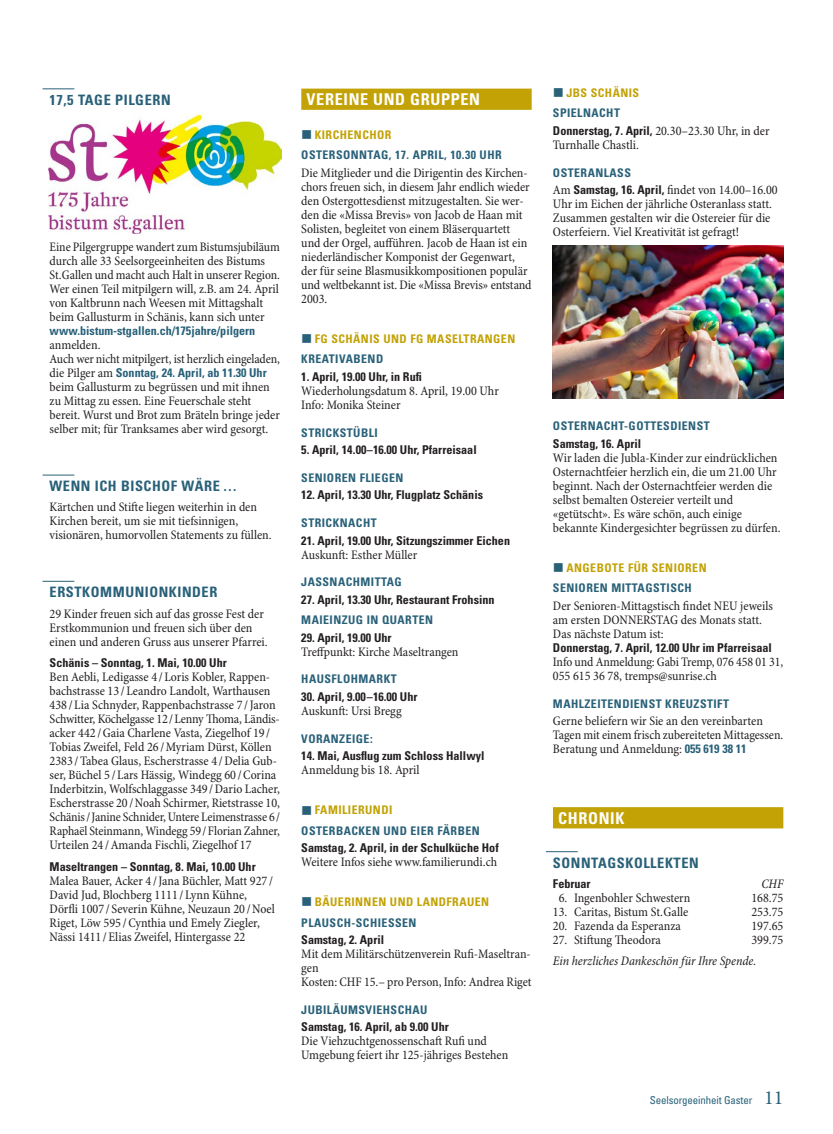
<style>
.page{position:relative;width:833px;height:1134px;background:#fff}
.page>*{position:absolute;margin:0;border:0;box-sizing:border-box;transform-origin:0 0}
.t1{font:700 condensed 16.25px "Univers LT Std";letter-spacing:.04em;color:#fff}
.t2{font:700 condensed 14.38px "Univers LT Std";letter-spacing:.04em;color:#296179}
.t3{font:condensed 13.12px/14px "Minion Pro";letter-spacing:-.005em;color:#231f20}
.t4{font:italic condensed 13.12px "Minion Pro";letter-spacing:-.005em;color:#231f20}
.t5{font:700 condensed 12.12px "Univers LT Std";color:#231f20}
.t6{font:700 condensed 12.12px "Univers LT Std";color:#296179}
.t7{font:700 condensed 11.88px "Univers LT Std";letter-spacing:.04em;color:#296179}
.t8{font:700 condensed 11.88px "Univers LT Std";letter-spacing:.04em;color:#c2a205}
.t9{font:condensed 10.88px "Univers LT Std";letter-spacing:-.01em;color:#296179}
.s1{font-family:"Minion Pro";font-weight:400;font-size:13.12px;color:#231f20}
.s2{font-family:"Univers LT Std";font-weight:700;font-size:12.12px}
.s3{font-family:"Univers LT Std";font-weight:700;font-size:12.12px;color:#296179}
.s4{font-family:"Minion Pro";font-stretch:normal;font-size:20px}
</style>
<div class="page">
<hr style="left:43px;top:89px;width:31px;height:1px;background:#296179">
<hr style="left:43px;top:475px;width:31px;height:1px;background:#296179">
<hr style="left:43px;top:581px;width:31px;height:1px;background:#296179">
<img style="left:49px;top:114px;width:232px;height:119px">
<div style="left:301px;top:89px;width:230px;height:21px;background:#c2a205"></div>
<div style="left:553px;top:807px;width:230px;height:21px;background:#c2a205"></div>
<hr style="left:546px;top:851px;width:32px;height:1px;background:#296179">
<img style="left:553px;top:245px;width:230px;height:153px">
<p class="t2" style="left:50px;top:91px;width:122px">17,5 TAGE PILGERN</p>
<p class="t3" style="left:50px;top:240px;width:232px">Eine Pilgergruppe wandert zum Bistumsjubiläum durch alle 33 Seelsorgeeinheiten des Bistums St.Gallen und macht auch Halt in unserer Region.<br>Wer einen Teil mitpilgern will, z.B. am 24. April von Kaltbrunn nach Weesen mit Mittagshalt beim Gallusturm in Schänis, kann sich unter</p>
<p class="t6" style="left:50px;top:323px;width:207px">www.bistum-stgallen.ch/175jahre/pilgern</p>
<p class="t3" style="left:50px;top:338px;width:232px">anmelden.<br>Auch wer nicht mitpilgert, ist herzlich eingeladen,</p>
<p class="t6" style="left:50px;top:365px;width:219px"><span class="s1">die Pilger am</span> Sonntag, 24. April, ab 11.30 Uhr</p>
<p class="t3" style="left:50px;top:380px;width:232px">beim Gallusturm zu begrüssen und mit ihnen zu Mittag zu essen. Eine Feuerschale steht bereit. Wurst und Brot zum Bräteln bringe jeder selber mit; für Tranksames aber wird gesorgt.</p>
<p class="t2" style="left:50px;top:477px;width:189px">WENN ICH BISCHOF WÄRE …</p>
<p class="t3" style="left:50px;top:501px;width:223px">Kärtchen und Stifte liegen weiterhin in den<br>Kirchen bereit, um sie mit tiefsinnigen, visionären, humorvollen Statements zu füllen.</p>
<p class="t2" style="left:50px;top:583px;width:169px">ERSTKOMMUNIONKINDER</p>
<p class="t3" style="left:50px;top:607px;width:219px">29 Kinder freuen sich auf das grosse Fest der<br>Erstkommunion und freuen sich über den einen und anderen Gruss aus unserer Pfarrei.</p>
<p class="t5" style="left:50px;top:655px;width:179px">Schänis – Sonntag, 1. Mai, 10.00 Uhr</p>
<p class="t3" style="left:50px;top:670px;width:232px">Ben Aebli, Ledigasse 4 / Loris Kobler, Rappen&shy;bachstrasse 13 / Leandro Landolt, Warthausen 438 / Lia Schnyder, Rappenbachstrasse 7 /Jaron Schwitter, Köchelgasse 12/Lenny Thoma, Ländis&shy;acker 442 /Gaia Charlene Vasta, Ziegelhof 19 / Tobias Zweifel, Feld 26 /Myriam Dürst, Köllen 2383 /Tabea Glaus, Escherstrasse 4 /Delia Gub&shy;ser, Büchel 5 / Lars Hässig, Windegg 60 /Corina Inderbitzin, Wolfschlaggasse 349 /Dario Lacher, Escherstrasse 20 /Noah Schirmer, Rietstrasse 10, Schänis/Janine Schnider, Untere Leimenstrasse 6/ Raphaël Steinmann, Windegg 59 /Florian Zahner, Urteilen 24 /Amanda Fischli, Ziegelhof 17</p>
<p class="t5" style="left:50px;top:859px;width:208px">Maseltrangen – Sonntag, 8. Mai, 10.00 Uhr</p>
<p class="t3" style="left:50px;top:874px;width:227px">Malea Bauer, Acker 4 /Jana Büchler, Matt 927 / David Jud, Blochberg 1111 / Lynn Kühne, Dörfli 1007 / Severin Kühne, Neuzaun 20 /Noel Riget, Löw 595 /Cynthia und Emely Ziegler, Nässi 1411 /Elias Zweifel, Hintergasse 22</p>
<p class="t1" style="left:306px;top:89px;width:175px">VEREINE UND GRUPPEN</p>
<p class="t8" style="left:315px;top:128px;width:78px">KIRCHENCHOR</p>
<p class="t7" style="left:301px;top:148px;width:202px">OSTERSONNTAG, 17. APRIL, 10.30 UHR</p>
<p class="t3" style="left:301px;top:166px;width:232px">Die Mitglieder und die Dirigentin des Kirchen&shy;chors freuen sich, in diesem Jahr endlich wieder den Ostergottesdienst mitzugestalten. Sie wer&shy;den die «Missa Brevis» von Jacob de Haan mit Solisten, begleitet von einem Bläserquartett und der Orgel, aufführen. Jacob de Haan ist ein niederländischer Komponist der Gegenwart, der für seine Blasmusikkompositionen populär und weltbekannt ist. Die «Missa Brevis» entstand 2003.</p>
<p class="t8" style="left:315px;top:332px;width:202px">FG SCHÄNIS UND FG MASELTRANGEN</p>
<p class="t7" style="left:301px;top:352px;width:83px">KREATIVABEND</p>
<p class="t5" style="left:301px;top:369px;width:122px">1. April, 19.00 Uhr, in Rufi</p>
<p class="t3" style="left:301px;top:384px;width:199px">Wiederholungsdatum 8. April, 19.00 Uhr<br>Info: Monika Steiner</p>
<p class="t7" style="left:301px;top:425px;width:78px">STRICKSTÜBLI</p>
<p class="t5" style="left:301px;top:442px;width:177px">5. April, 14.00–16.00 Uhr, Pfarreisaal</p>
<p class="t7" style="left:301px;top:470px;width:104px">SENIOREN FLIEGEN</p>
<p class="t5" style="left:301px;top:488px;width:183px">12. April, 13.30 Uhr, Flugplatz Schänis</p>
<p class="t7" style="left:301px;top:516px;width:77px">STRICKNACHT</p>
<p class="t5" style="left:301px;top:533px;width:210px">21. April, 19.00 Uhr, Sitzungszimmer Eichen</p>
<p class="t3" style="left:301px;top:548px;width:117px">Auskunft: Esther Müller</p>
<p class="t7" style="left:301px;top:575px;width:102px">JASSNACHMITTAG</p>
<p class="t5" style="left:301px;top:592px;width:195px">27. April, 13.30 Uhr, Restaurant Frohsinn</p>
<p class="t7" style="left:301px;top:613px;width:133px">MAIEINZUG IN QUARTEN</p>
<p class="t5" style="left:301px;top:630px;width:92px">29. April, 19.00 Uhr</p>
<p class="t3" style="left:301px;top:645px;width:159px">Treffpunkt: Kirche Maseltrangen</p>
<p class="t7" style="left:301px;top:672px;width:97px">HAUSFLOHMARKT</p>
<p class="t5" style="left:301px;top:689px;width:118px">30. April, 9.00 –16.00 Uhr</p>
<p class="t3" style="left:301px;top:704px;width:102px">Auskunft: Ursi Bregg</p>
<p class="t7" style="left:301px;top:731px;width:73px">VORANZEIGE:</p>
<p class="t5" style="left:301px;top:748px;width:185px">14. Mai, Ausflug zum Schloss Hallwyl</p>
<p class="t3" style="left:301px;top:764px;width:120px">Anmeldung bis 18. April</p>
<p class="t8" style="left:315px;top:803px;width:79px">FAMILIERUNDI</p>
<p class="t7" style="left:301px;top:823px;width:180px">OSTERBACKEN UND EIER FÄRBEN</p>
<p class="t5" style="left:301px;top:840px;width:199px">Samstag, 2. April, in der Schulküche Hof</p>
<p class="t3" style="left:301px;top:855px;width:197px">Weitere Infos siehe www.familierundi.ch</p>
<p class="t8" style="left:315px;top:895px;width:176px">BÄUERINNEN UND LANDFRAUEN</p>
<p class="t7" style="left:301px;top:915px;width:117px">PLAUSCH-SCHIESSEN</p>
<p class="t5" style="left:301px;top:932px;width:84px">Samstag, 2. April</p>
<p class="t3" style="left:301px;top:947px;width:232px">Mit dem Militärschützenverein Rufi-Maseltran&shy;gen<br>Kosten: CHF 15.– pro Person, Info: Andrea Riget</p>
<p class="t7" style="left:301px;top:1002px;width:128px">JUBILÄUMSVIEHSCHAU</p>
<p class="t5" style="left:301px;top:1019px;width:149px">Samstag, 16. April, ab 9.00 Uhr</p>
<p class="t3" style="left:301px;top:1035px;width:208px">Die Viehzuchtgenossenschaft Rufi und<br>Umgebung feiert ihr 125-jähriges Bestehen</p>
<p class="t8" style="left:566px;top:86px;width:74px">JBS SCHÄNIS</p>
<p class="t7" style="left:553px;top:106px;width:68px">SPIELNACHT</p>
<p class="t3" style="left:553px;top:124px;width:218px"><span class="s2">Donnerstag, 7. April,</span> 20.30–23.30 Uhr, in der<br>Turnhalle Chastli.</p>
<p class="t7" style="left:553px;top:165px;width:79px">OSTERANLASS</p>
<p class="t3" style="left:553px;top:184px;width:226px">Am <span class="s2">Samstag, 16. April,</span> findet von 14.00–16.00<br>Uhr im Eichen der jährliche Osteranlass statt.<br>Zusammen gestalten wir die Ostereier für die Osterfeiern. Viel Kreativität ist gefragt!</p>
<p class="t7" style="left:553px;top:419px;width:158px">OSTERNACHT-GOTTESDIENST</p>
<p class="t5" style="left:553px;top:436px;width:90px">Samstag, 16. April</p>
<p class="t3" style="left:553px;top:451px;width:229px">Wir laden die Jubla-Kinder zur eindrücklichen Osternachtfeier herzlich ein, die um 21.00 Uhr beginnt. Nach der Osternachtfeier werden die selbst bemalten Ostereier verteilt und «getütscht». Es wäre schön, auch einige bekannte Kindergesichter begrüssen zu dürfen.</p>
<p class="t8" style="left:566px;top:561px;width:142px">ANGEBOTE FÜR SENIOREN</p>
<p class="t7" style="left:553px;top:581px;width:140px">SENIOREN MITTAGSTISCH</p>
<p class="t3" style="left:553px;top:599px;width:221px">Der Senioren-Mittagstisch findet NEU jeweils am ersten DONNERSTAG des Monats statt.<br>Das nächste Datum ist:</p>
<p class="t5" style="left:553px;top:640px;width:220px">Donnerstag, 7. April, 12.00 Uhr im Pfarreisaal</p>
<p class="t3" style="left:553px;top:655px;width:232px">Info und Anmeldung: Gabi Tremp, 076 458 01 31,<br>055 615 36 78, tremps@sunrise.ch</p>
<p class="t7" style="left:553px;top:696px;width:177px">MAHLZEITENDIENST KREUZSTIFT</p>
<p class="t3" style="left:553px;top:714px;width:232px">Gerne beliefern wir Sie an den vereinbarten<br>Tagen mit einem frisch zubereiteten Mittagessen.<br>Beratung und Anmeldung: <span class="s3">055 619 38 11</span></p>
<p class="t1" style="left:558px;top:808px;width:68px">CHRONIK</p>
<p class="t2" style="left:553px;top:854px;width:147px">SONNTAGSKOLLEKTEN</p>
<p class="t5" style="left:553px;top:876px;width:39px">Februar</p>
<p class="t4" style="left:761px;top:876px;width:23px">CHF</p>
<p class="t3" style="left:559px;top:891px;width:133px">6. Ingenbohler Schwestern</p>
<p class="t3" style="left:751px;top:891px;width:33px">168.75</p>
<p class="t3" style="left:553px;top:905px;width:137px">13. Caritas, Bistum St.Galle</p>
<p class="t3" style="left:751px;top:905px;width:33px">253.75</p>
<p class="t3" style="left:553px;top:919px;width:129px">20. Fazenda da Esperanza</p>
<p class="t3" style="left:751px;top:919px;width:33px">197.65</p>
<p class="t3" style="left:553px;top:933px;width:110px">27. Stiftung Theodora</p>
<p class="t3" style="left:751px;top:933px;width:33px">399.75</p>
<p class="t4" style="left:553px;top:953px;width:205px">Ein herzliches Dankeschön für Ihre Spende.</p>
<p class="t9" style="left:650px;top:1094px;width:135px">Seelsorgeeinheit Gaster <span class="s4">11</span></p>
</div>
